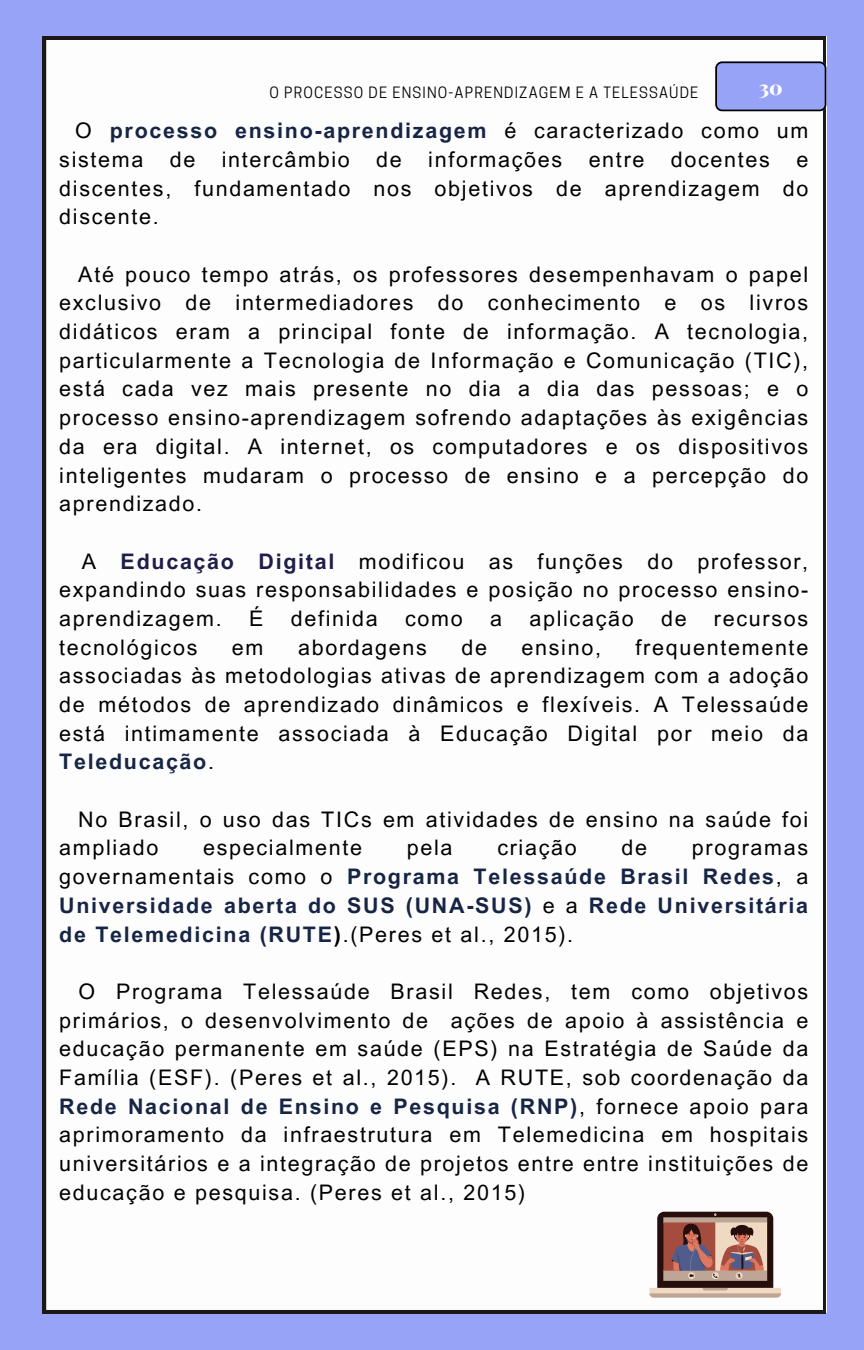
<style>
.page{position:relative;width:864px;height:1350px;background:#96a3f6}
.page>*{position:absolute;margin:0;border:0;box-sizing:border-box;transform-origin:0 0}
.t1{font:21.38px/28.8px "Arial MT Pro";letter-spacing:.08em;color:#000;text-align:justify}
.t2{font:700 21.38px/28.8px "Arial MT Pro";letter-spacing:.08em;color:#172545;text-align:justify}
.t3{font:900 20.03px "Playfair Display";color:#fff}
.t4{font:14.62px "Cooper Hewitt";letter-spacing:.08em;color:#000}
.s1{font-weight:700;color:#172545}
.s2{font-weight:700;color:#1e1e49}
.s3{font-weight:400;color:#000}
.s4{color:#000}
.s5{color:#030303}
</style>
<div class="page">
<div style="left:43px;top:37px;width:783px;height:1276px;background:#fdfdfd"></div>
<svg style="left:715px;top:61px;width:111px;height:50px"></svg>
<svg style="left:649px;top:1212px;width:132px;height:86px;background:#9f7f77"></svg>
<p class="t4" style="left:269px;top:87px;width:430px">O PROCESSO DE ENSINO-APRENDIZAGEM E A TELESSAÚDE</p>
<p class="t3" style="left:759px;top:74px;width:25px">30</p>
<p class="t1" style="left:59px;top:119px;width:751px;text-indent:16px">O <span class="s1">processo ensino-aprendizagem</span> é caracterizado como um sistema de intercâmbio de informações entre docentes e discentes, fundamentado nos objetivos de aprendizagem do discente.</p>
<p class="t1" style="left:59px;top:263px;width:751px;text-indent:19px">Até pouco tempo atrás, os professores desempenhavam o papel exclusivo de intermediadores do conhecimento e os livros didáticos eram a principal fonte de informação. A tecnologia, particularmente a Tecnologia de Informação e Comunicação (TIC), está cada vez mais presente no dia a dia das pessoas; e o processo ensino-aprendizagem sofrendo adaptações às exigências da era digital. A internet, os computadores e os dispositivos inteligentes mudaram o processo de ensino e a percepção do aprendizado.</p>
<p class="t1" style="left:59px;top:549px;width:751px;text-indent:23px">A <span class="s2">Educação Digital</span> modificou as funções do professor, expandindo suas responsabilidades e posição no processo ensino&shy;aprendizagem.</p>
<p class="t1" style="left:249px;top:607px;width:16px">É</p>
<p class="t1" style="left:291px;top:607px;width:89px">definida</p>
<p class="t1" style="left:405px;top:607px;width:59px">como</p>
<p class="t1" style="left:490px;top:607px;width:13px">a</p>
<p class="t1" style="left:529px;top:607px;width:106px">aplicação</p>
<p class="t1" style="left:661px;top:607px;width:27px">de</p>
<p class="t1" style="left:714px;top:607px;width:96px">recursos</p>
<p class="t1" style="left:59px;top:635px;width:751px;text-indent:576px">frequentemente associadas às metodologias ativas de aprendizagem com a adoção de métodos de aprendizado dinâmicos e flexíveis. A Telessaúde está intimamente associada à Educação Digital por meio da <span class="s1">Teleducação</span>.</p>
<p class="t1" style="left:59px;top:808px;width:751px;text-indent:19px">No Brasil, o uso das TICs em atividades de ensino na saúde foi ampliado</p>
<p class="t1" style="left:59px;top:635px;width:140px">tecnológicos</p>
<p class="t1" style="left:232px;top:635px;width:33px">em</p>
<p class="t1" style="left:298px;top:635px;width:130px">abordagens</p>
<p class="t1" style="left:461px;top:635px;width:27px">de</p>
<p class="t1" style="left:522px;top:635px;width:81px">ensino,</p>
<p class="t1" style="left:203px;top:836px;width:160px">especialmente</p>
<p class="t1" style="left:407px;top:836px;width:47px">pela</p>
<p class="t1" style="left:497px;top:836px;width:81px">criação</p>
<p class="t1" style="left:622px;top:836px;width:27px">de</p>
<p class="t2" style="left:59px;top:836px;width:751px;text-indent:633px"><span class="s3">programas governamentais como o</span> Programa Telessaúde Brasil Redes<span class="s3">, a </span>Universidade aberta do SUS (UNA-SUS) <span class="s3">e a</span> Rede Universitária de Telemedicina (RUTE<span class="s4">)</span><span class="s3">.(Peres et al., 2015).</span></p>
<p class="t1" style="left:59px;top:980px;width:751px;text-indent:19px">O <span class="s5">Programa Telessaúde Brasil Redes</span>, tem como objetivos primários, o desenvolvimento de ações de apoio à assistência e educação permanente em saúde (EPS) na Estratégia de Saúde da Família (ESF). (Peres et al., 2015). A RUTE, sob coordenação da <span class="s1">Rede Nacional de Ensino e Pesquisa (RNP)</span>, fornece apoio para aprimoramento da infraestrutura em Telemedicina em hospitais universitários e a integração de projetos entre entre instituições de educação e pesquisa. (Peres et al., 2015)</p>
</div>
